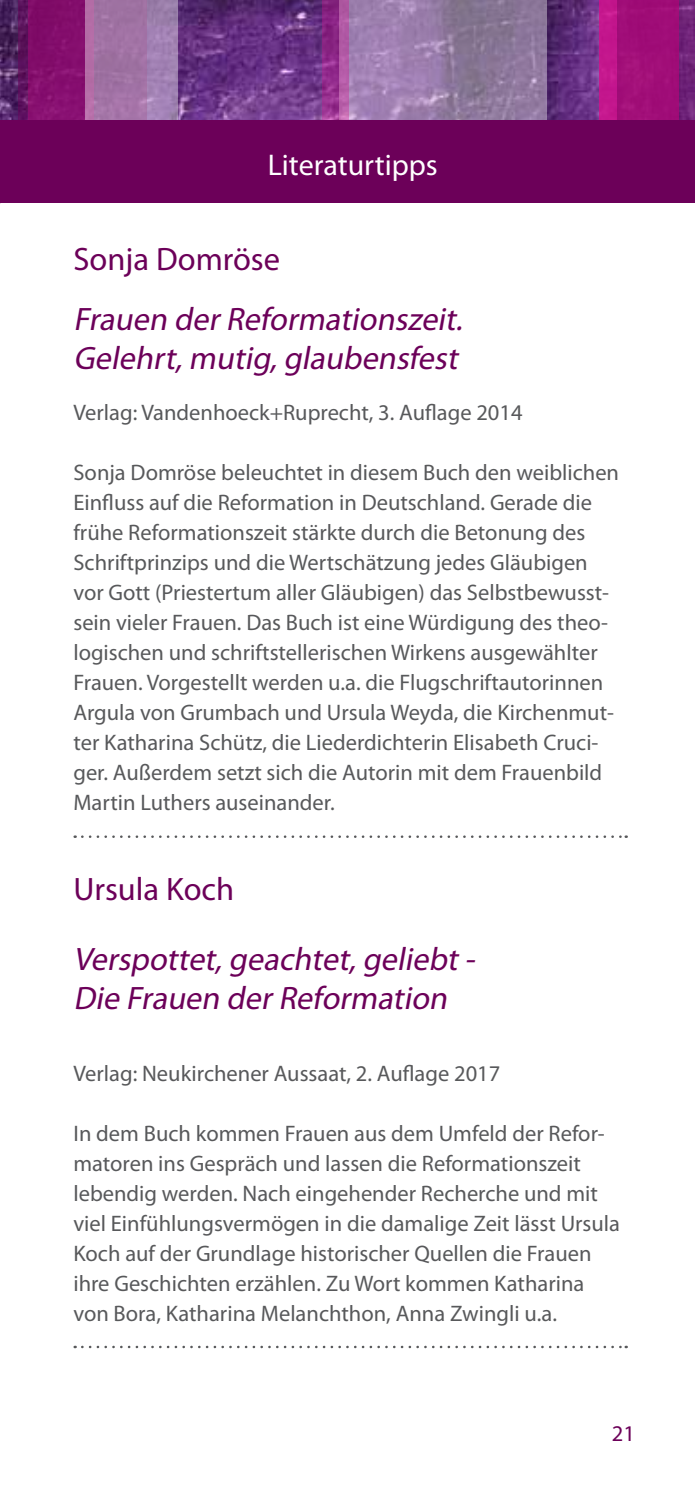
<style>
.page{position:relative;width:695px;height:1489px;background:#fff}
.page>*{position:absolute;margin:0;border:0;box-sizing:border-box;transform-origin:0 0}
.t1{font:italic 32.5px/39px "Myriad Pro";color:#6c0059}
.t2{font:32.5px "Myriad Pro";color:#6c0059}
.t3{font:30px "Myriad Pro";color:#fff}
.t4{font:22.5px/30px "Myriad Pro";color:#58595b}
.t5{font:22.5px "Myriad Pro";color:#6c0059}
</style>
<div class="page">
<img style="left:0;top:0;width:598px;height:120px">
<svg style="left:349px;top:0;width:197px;height:120px;background:#957ca4"></svg>
<svg style="left:18px;top:0;width:67px;height:120px;background:#7e0e6a"></svg>
<div style="left:598px;top:0;width:80px;height:136px;background:#c3168d"></div>
<svg style="left:616px;top:0;width:78px;height:120px;background:#981178"></svg>
<svg style="left:85px;top:0;width:92px;height:120px;background:#a376a9"></svg>
<svg style="left:322px;top:0;width:27px;height:120px;background:#9d3c94"></svg>
<hr style="left:0;top:120px;width:1px;height:83px;background:#6c0059">
<div style="left:1px;top:120px;width:693px;height:83px;background:#6c0059"></div>
<svg style="left:82px;top:835px;width:544px;height:3px"></svg>
<svg style="left:82px;top:1345px;width:544px;height:3px"></svg>
<h2 class="t3" style="left:268px;top:146px;width:171px">Literaturtipps</h2>
<h1 class="t2" style="left:73px;top:239px;width:208px">Sonja Domröse</h1>
<h1 class="t1" style="left:73px;top:299px;width:397px">Frauen derReformationszeit.<br>Gelehrt,mutig,glaubensfest</h1>
<p class="t4" style="left:73px;top:397px;width:450px">Verlag: Vandenhoeck+Ruprecht, 3. Auflage 2014</p>
<p class="t4" style="left:73px;top:457px;width:547px">Sonja Domröse beleuchtet in diesem Buch den weiblichen Einfluss auf die Reformation in Deutschland. Gerade die frühe Reformationszeit stärkte durch die Betonung des Schriftprinzips und die Wertschätzung jedes Gläubigen vor Gott (Priestertum aller Gläubigen) das Selbstbewusst&shy;sein vieler Frauen. Das Buch ist eine Würdigung des theo&shy;logischen und schriftstellerischen Wirkens ausgewählter Frauen. Vorgestellt werden u.a. die Flugschriftautorinnen Argula von Grumbach und Ursula Weyda, die Kirchenmut&shy;ter Katharina Schütz, die Liederdichterin Elisabeth Cruci&shy;ger. Außerdem setzt sich die Autorin mit dem Frauenbild Martin Luthers auseinander.</p>
<h1 class="t2" style="left:73px;top:869px;width:162px">Ursula Koch</h1>
<h1 class="t1" style="left:73px;top:938px;width:409px">Verspottet,geachtet,geliebt-<br>Die Frauen derReformation</h1>
<p class="t4" style="left:73px;top:1057px;width:428px">Verlag: Neukirchener Aussaat, 2. Auflage 2017</p>
<p class="t4" style="left:73px;top:1117px;width:548px">In dem Buch kommen Frauen aus dem Umfeld der Refor&shy;matoren ins Gespräch und lassen die Reformationszeit lebendig werden. Nach eingehender Recherche und mit viel Einfühlungsvermögen in die damalige Zeit lässt Ursula Koch auf der Grundlage historischer Quellen die Frauen ihre Geschichten erzählen. Zu Wort kommen Katharina von Bora, Katharina Melanchthon, Anna Zwingli u.a.</p>
<p class="t5" style="left:611px;top:1419px;width:25px">21</p>
</div>
